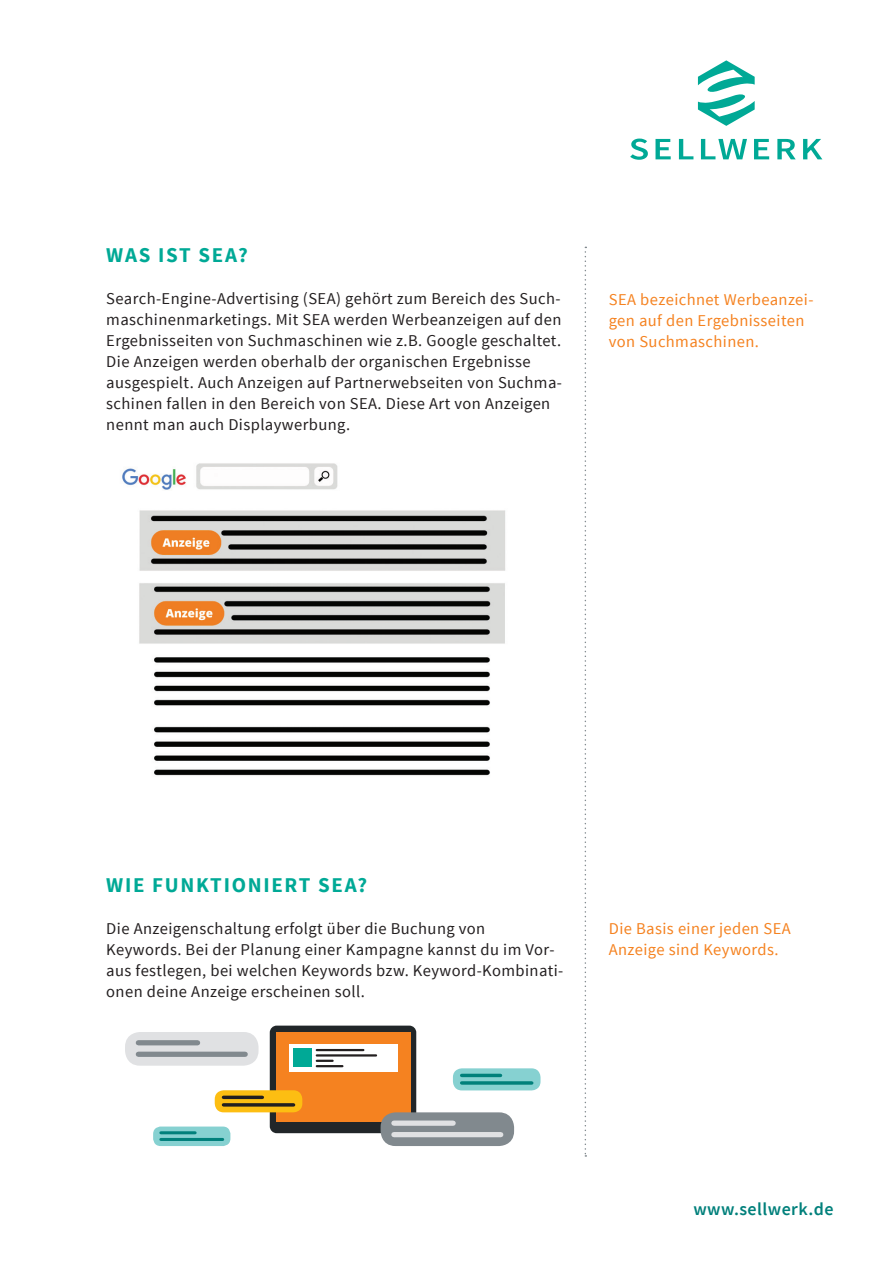
<style>
.page{position:relative;width:893px;height:1263px;background:#fff}
.page>*{position:absolute;margin:0;border:0;box-sizing:border-box;transform-origin:0 0}
.t1{font:700 21px "Source Sans Pro";letter-spacing:.08em;color:#00a996}
.t2{font:600 18px "Source Sans Pro";letter-spacing:.025em;color:#00807b}
.t3{font:16.5px/21px "Source Sans Pro";letter-spacing:.025em;color:#231f20}
.t4{font:16.5px/21px "Source Sans Pro";letter-spacing:.025em;color:#f58220}
</style>
<div class="page">
<svg style="left:698px;top:60px;width:57px;height:66px"></svg>
<svg style="left:630px;top:139px;width:18px;height:21px"></svg>
<svg style="left:655px;top:139px;width:16px;height:20px"></svg>
<svg style="left:679px;top:139px;width:14px;height:20px"></svg>
<svg style="left:701px;top:139px;width:46px;height:20px"></svg>
<svg style="left:754px;top:139px;width:15px;height:20px"></svg>
<svg style="left:777px;top:139px;width:19px;height:20px"></svg>
<svg style="left:803px;top:139px;width:19px;height:20px"></svg>
<svg style="left:585px;top:247px;width:1px;height:910px"></svg>
<img style="left:122px;top:463px;width:384px;height:313px">
<div style="left:270px;top:1025px;width:146px;height:108px;background:#212629;border-radius:7px"></div>
<div style="left:276px;top:1033px;width:134px;height:89px;background:#f58220"></div>
<div style="left:125px;top:1032px;width:134px;height:34px;background:#e0e1e3;border-radius:15px"></div>
<div style="left:138px;top:1040px;width:60px;height:5px;background:#81898e"></div>
<div style="left:138px;top:1052px;width:107px;height:5px;background:#81898e"></div>
<div style="left:381px;top:1112px;width:133px;height:34px;background:#81898e;border-radius:15px"></div>
<div style="left:394px;top:1120px;width:59px;height:6px;background:#e0e1e3"></div>
<div style="left:394px;top:1132px;width:107px;height:5px;background:#e0e1e3"></div>
<div style="left:453px;top:1068px;width:87px;height:22px;background:#86d1d1;border-radius:9px"></div>
<hr style="left:462px;top:1074px;width:38px;height:3px;background:#00807b">
<svg style="left:462px;top:1081px;width:70px;height:4px"></svg>
<div style="left:215px;top:1090px;width:87px;height:22px;background:#fdbe12;border-radius:9px"></div>
<svg style="left:223px;top:1095px;width:39px;height:4px"></svg>
<hr style="left:223px;top:1103px;width:71px;height:3px;background:#231f20">
<div style="left:153px;top:1126px;width:77px;height:20px;background:#86d1d1;border-radius:8px"></div>
<hr style="left:161px;top:1131px;width:34px;height:3px;background:#00807b">
<hr style="left:161px;top:1138px;width:62px;height:3px;background:#00807b">
<div style="left:289px;top:1044px;width:108px;height:28px;background:#fff"></div>
<hr style="left:317px;top:1049px;width:46px;height:2px;background:#231f20">
<hr style="left:317px;top:1054px;width:59px;height:2px;background:#231f20">
<svg style="left:317px;top:1060px;width:16px;height:2px"></svg>
<hr style="left:317px;top:1065px;width:25px;height:2px;background:#231f20">
<div style="left:294px;top:1049px;width:18px;height:18px;background:#00a996"></div>
<p class="t1" style="left:106px;top:242px;width:143px">WAS IST SEA?</p>
<p class="t3" style="left:106px;top:289px;width:457px">Search-Engine-Advertising (SEA) gehört zum Bereich des Such&shy;maschinenmarketings. Mit SEA werden Werbeanzeigen auf den Ergebnisseiten von Suchmaschinen wie z.B. Google geschaltet.<br>Die Anzeigen werden oberhalb der organischen Ergebnisse ausgespielt. Auch Anzeigen auf Partnerwebseiten von Suchma&shy;schinen fallen in den Bereich von SEA. Diese Art von Anzeigen nennt man auch Displaywerbung.</p>
<p class="t4" style="left:609px;top:289px;width:206px">SEA bezeichnet Werbeanzei&shy;gen auf den Ergebnisseiten von Suchmaschinen.</p>
<p class="t1" style="left:106px;top:872px;width:263px">WIE FUNKTIONIERT SEA?</p>
<p class="t3" style="left:106px;top:919px;width:459px">Die Anzeigenschaltung erfolgt über die Buchung von Keywords. Bei der Planung einer Kampagne kannst du im Vor&shy;aus festlegen, bei welchen Keywords bzw. Keyword-Kombinati&shy;onen deine Anzeige erscheinen soll.</p>
<p class="t4" style="left:609px;top:919px;width:183px">Die Basis einer jeden SEA<br>Anzeige sind Keywords.</p>
<p class="t2" style="left:693px;top:1197px;width:142px">www.sellwerk.de</p>
</div>
